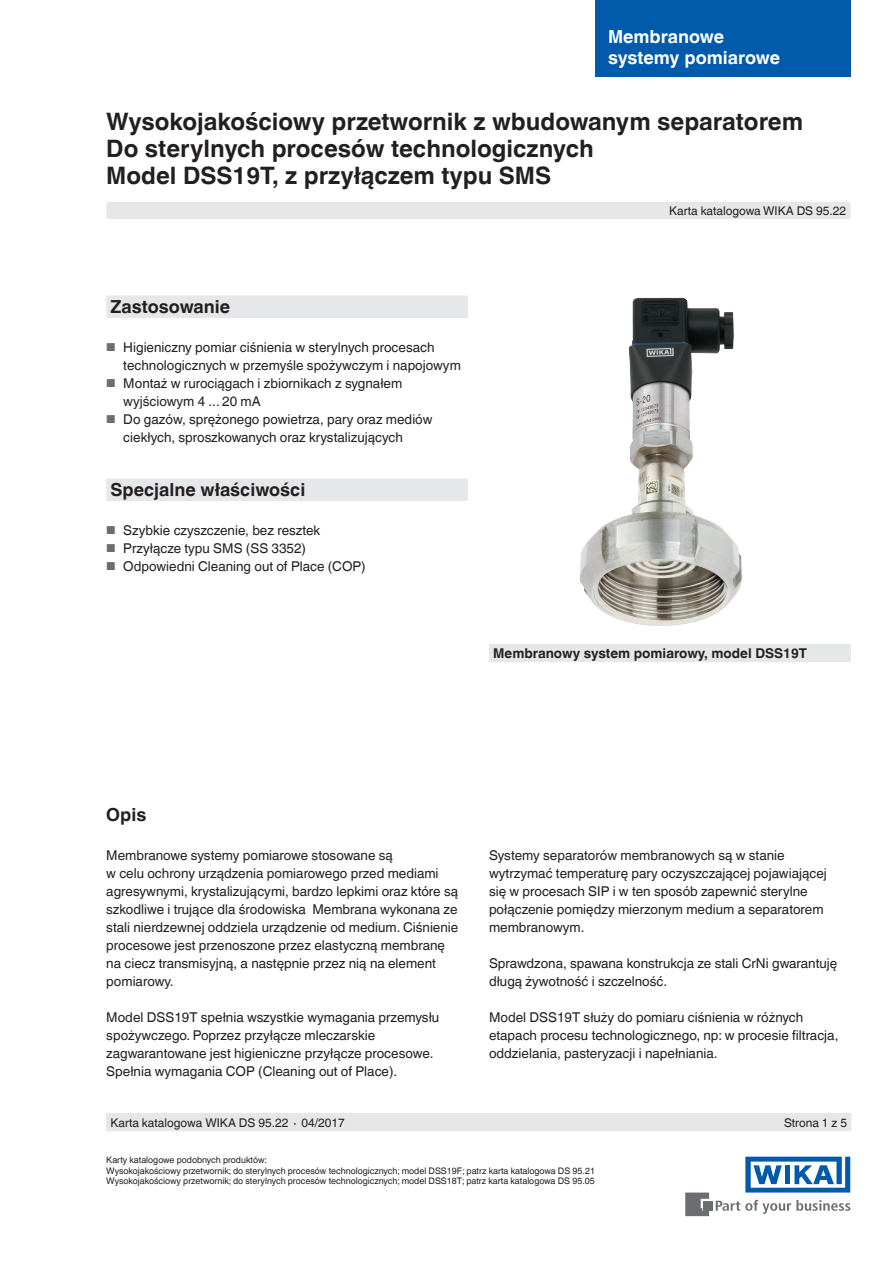
<style>
.page{position:relative;width:893px;height:1263px;background:#fff}
.page>*{position:absolute;margin:0;border:0;box-sizing:border-box;transform-origin:0 0}
.t1{font:700 24px/27px "Helvetica World";color:#231f20}
.t2{font:700 18px "Helvetica World";color:#231f20}
.t3{font:700 18px/21px "Helvetica World";color:#fff}
.t4{font:13.5px/18px "Helvetica World";color:#231f20}
.t5{font:700 13.5px "Helvetica World";color:#231f20}
.t6{font:12px "Helvetica World";color:#231f20}
.t7{font:9px/10.5px "Helvetica World";color:#231f20}
.s1{font-size:11.55px;color:#6c6d70}
</style>
<div class="page">
<svg style="left:716px;top:1200px;width:134px;height:14px"></svg>
<div style="left:703px;top:1201px;width:9px;height:9px;background:#6c6d70"></div>
<svg style="left:685px;top:1192px;width:24px;height:24px"></svg>
<svg style="left:745px;top:1157px;width:105px;height:35px"></svg>
<div style="left:595px;top:0;width:255px;height:77px;background:#015aaa"></div>
<div style="left:106px;top:202px;width:744px;height:17px;background:#e6e7e9"></div>
<div style="left:106px;top:1113px;width:744px;height:18px;background:#e6e7e9"></div>
<div style="left:106px;top:295px;width:362px;height:23px;background:#e6e7e9"></div>
<div style="left:106px;top:478px;width:362px;height:23px;background:#e6e7e9"></div>
<div style="left:489px;top:644px;width:361px;height:18px;background:#e6e7e9"></div>
<img style="left:580px;top:298px;width:162px;height:328px">
<h2 class="t3" style="left:608px;top:26px;width:173px">Membranowe systemy pomiarowe</h2>
<h1 class="t1" style="left:106px;top:108px;width:698px">Wysokojakościowy przetwornik z wbudowanym separatorem<br>Do sterylnych procesów technologicznych<br>Model DSS19T, z przyłączem typu SMS</h1>
<h2 class="t2" style="left:111px;top:296px;width:121px">Zastosowanie</h2>
<p class="t4" style="left:123px;top:338px;width:339px;text-indent:-17px"><span class="s1">■</span> Higieniczny pomiar ciśnienia w sterylnych procesach technologicznych w przemyśle spożywczym i napojowym</p>
<p class="t4" style="left:123px;top:374px;width:280px;text-indent:-17px"><span class="s1">■</span> Montaż w rurociągach i zbiornikach z sygnałem wyjściowym 4 ... 20 mA</p>
<p class="t4" style="left:123px;top:410px;width:311px;text-indent:-17px"><span class="s1">■</span> Do gazów, sprężonego powietrza, pary oraz mediów ciekłych, sproszkowanych oraz krystalizujących</p>
<h2 class="t2" style="left:111px;top:479px;width:196px">Specjalne właściwości</h2>
<p class="t4" style="left:106px;top:521px;width:216px"><span class="s1">■</span> Szybkie czyszczenie, bez resztek</p>
<p class="t4" style="left:106px;top:539px;width:201px"><span class="s1">■</span> Przyłącze typu SMS (SS 3352)</p>
<p class="t4" style="left:106px;top:557px;width:261px"><span class="s1">■</span> Odpowiedni Cleaning out of Place (COP)</p>
<p class="t6" style="left:669px;top:204px;width:179px">Karta katalogowa WIKA DS 95.22</p>
<p class="t5" style="left:493px;top:645px;width:315px">Membranowy system pomiarowy, model DSS19T</p>
<h2 class="t2" style="left:106px;top:804px;width:42px">Opis</h2>
<p class="t4" style="left:106px;top:846px;width:354px">Membranowe systemy pomiarowe stosowane są<br>w celu ochrony urządzenia pomiarowego przed mediami agresywnymi, krystalizującymi, bardzo lepkimi oraz które są szkodliwe i trujące dla środowiska Membrana wykonana ze stali nierdzewnej oddziela urządzenie od medium. Ciśnienie procesowe jest przenoszone przez elastyczną membranę na ciecz transmisyjną, a następnie przez nią na element pomiarowy.</p>
<p class="t4" style="left:106px;top:1008px;width:334px">Model DSS19T spełnia wszystkie wymagania przemysłu spożywczego. Poprzez przyłącze mleczarskie zagwarantowane jest higieniczne przyłącze procesowe.<br>Spełnia wymagania COP (Cleaning out of Place).</p>
<p class="t4" style="left:489px;top:846px;width:339px">Systemy separatorów membranowych są w stanie wytrzymać temperaturę pary oczyszczającej pojawiającej się w procesach SIP i w ten sposób zapewnić sterylne połączenie pomiędzy mierzonym medium a separatorem membranowym.</p>
<p class="t4" style="left:489px;top:954px;width:350px">Sprawdzona, spawana konstrukcja ze stali CrNi gwarantuję długą żywotność i szczelność.</p>
<p class="t4" style="left:489px;top:1008px;width:351px">Model DSS19T służy do pomiaru ciśnienia w różnych etapach procesu technologicznego, np: w procesie filtracja, oddzielania, pasteryzacji i napełniania.</p>
<p class="t6" style="left:111px;top:1116px;width:236px">Karta katalogowa WIKA DS 95.22 ∙ 04/2017</p>
<p class="t6" style="left:784px;top:1116px;width:65px">Strona 1 z 5</p>
<p class="t7" style="left:106px;top:1155px;width:490px">Karty katalogowe podobnych produktów:<br>Wysokojakościowy przetwornik; do sterylnych procesów technologicznych; model DSS19F; patrz karta katalogowa DS 95.21<br>Wysokojakościowy przetwornik; do sterylnych procesów technologicznych; model DSS18T; patrz karta katalogowa DS 95.05</p>
</div>
